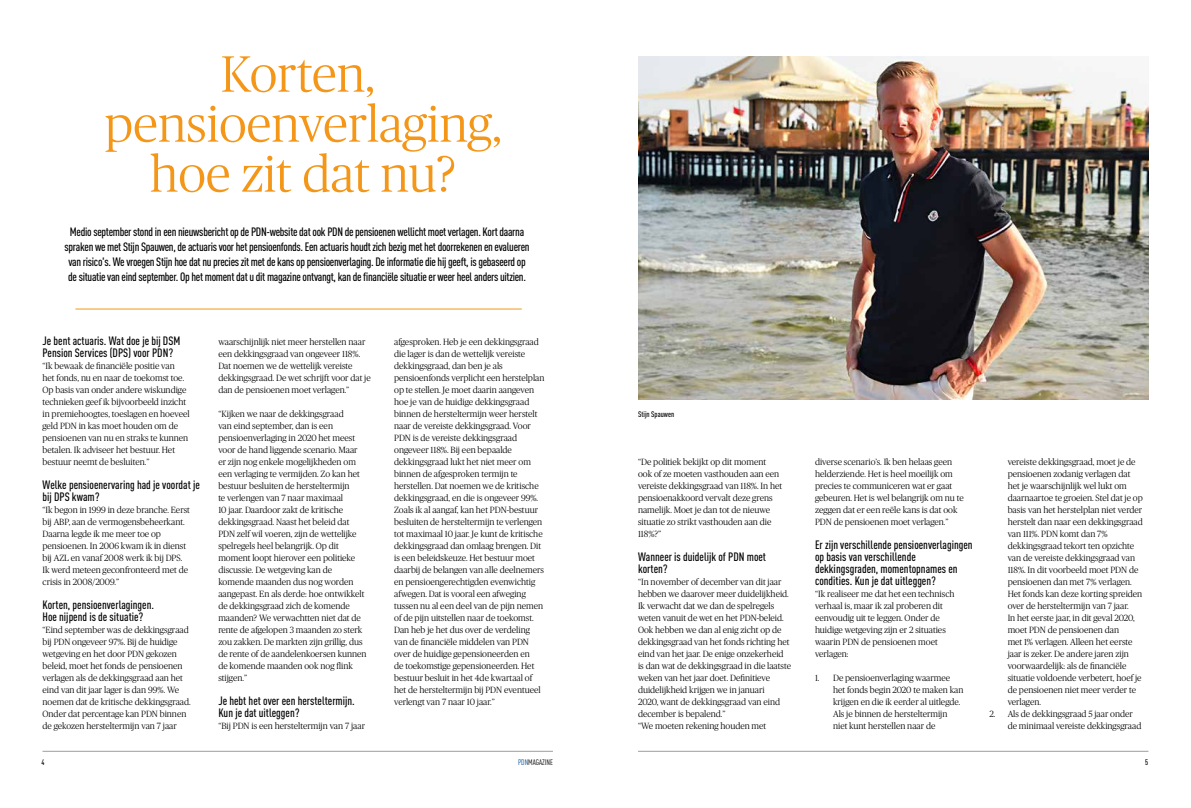
<style>
.page{position:relative;width:1191px;height:808px;background:#fff}
.page>*{position:absolute;margin:0;border:0;box-sizing:border-box;transform-origin:0 0}
.t1{font:300 51px/50px "Publico";color:#f49719;text-align:center}
.t2{font:500 condensed 12px/15px "DINOT";letter-spacing:-.025em;color:#000;text-align:center}
.t3{font:500 condensed 12px/12px "DINOT";color:#000}
.t4{font:300 9px/12px "Publico";color:#000}
.t5{font:500 condensed 8px "DINOT";color:#000}
.t6{font:condensed 8px "DINOT";color:#000}
.s1{color:#024f92}
</style>
<div class="page">
<hr style="left:43px;top:751px;width:510px;height:1px;background:#9d9d9c">
<hr style="left:638px;top:751px;width:510px;height:1px;background:#9d9d9c">
<img style="left:638px;top:57px;width:510px;height:343px">
<hr style="left:75px;top:309px;width:447px;height:1px;background:#f49719">
<h1 class="t1" style="left:104px;top:49px;width:399px">Korten, pensioenverlaging, hoe zit dat nu?</h1>
<p class="t2" style="left:65px;top:224px;width:466px">Medio september stond in een nieuwsbericht op de PDN-website dat ook PDN de pensioenen wellicht moet verlagen. Kort daarna spraken we met Stijn Spauwen, de actuaris voor het pensioenfonds. Een actuaris houdt zich bezig met het doorrekenen en evalueren van risico's. We vroegen Stijn hoe dat nu precies zit met de kans op pensioenverlaging. De informatie die hij geeft, is gebaseerd op de situatie van eind september. Op het moment dat u dit magazine ontvangt, kan de financiële situatie er weer heel anders uitzien.</p>
<h2 class="t3" style="left:43px;top:334px;width:139px">Je bent actuaris. Wat doe je bij DSM<br>Pension Services (DPS) voor PDN?</h2>
<p class="t4" style="left:43px;top:360px;width:149px">“Ik bewaak de financiële positie van<br>het fonds, nu en naar de toekomst toe.<br>Op basis van onder andere wiskundige technieken geef ik bijvoorbeeld inzicht in premiehoogtes, toeslagen en hoeveel geld PDN in kas moet houden om de pensioenen van nu en straks te kunnen betalen. Ik adviseer het bestuur. Het bestuur neemt de besluiten.”</p>
<h2 class="t3" style="left:43px;top:478px;width:159px">Welke pensioenervaring had je voordat je bij DPS kwam?</h2>
<p class="t4" style="left:43px;top:504px;width:149px">“Ik begon in 1999 in deze branche. Eerst bij ABP, aan de vermogensbeheerkant.<br>Daarna legde ik me meer toe op pensioenen. In 2006 kwam ik in dienst bij AZL en vanaf 2008 werk ik bij DPS.<br>Ik werd meteen geconfronteerd met de crisis in 2008/2009.”</p>
<h2 class="t3" style="left:43px;top:598px;width:113px">Korten, pensioenverlagingen.<br>Hoe nijpend is de situatie?</h2>
<p class="t4" style="left:43px;top:624px;width:150px">“Eind september was de dekkingsgraad bij PDN ongeveer 97%. Bij de huidige wetgeving en het door PDN gekozen beleid, moet het fonds de pensioenen verlagen als de dekkingsgraad aan het eind van dit jaar lager is dan 99%. We noemen dat de kritische dekkingsgraad.<br>Onder dat percentage kan PDN binnen de gekozen hersteltermijn van 7 jaar</p>
<p class="t4" style="left:218px;top:336px;width:154px">waarschijnlijk niet meer herstellen naar een dekkingsgraad van ongeveer 118%.<br>Dat noemen we de wettelijk vereiste dekkingsgraad. De wet schrijft voor dat je dan de pensioenen moet verlagen.”</p>
<p class="t4" style="left:218px;top:408px;width:150px">“Kijken we naar de dekkingsgraad<br>van eind september, dan is een pensioenverlaging in 2020 het meest voor de hand liggende scenario. Maar er zijn nog enkele mogelijkheden om een verlaging te vermijden. Zo kan het bestuur besluiten de hersteltermijn<br>te verlengen van 7 naar maximaal<br>10 jaar. Daardoor zakt de kritische dekkingsgraad. Naast het beleid dat PDN zelf wil voeren, zijn de wettelijke spelregels heel belangrijk. Op dit moment loopt hierover een politieke discussie. De wetgeving kan de komende maanden dus nog worden aangepast. En als derde: hoe ontwikkelt de dekkingsgraad zich de komende maanden? We verwachtten niet dat de rente de afgelopen 3 maanden zo sterk zou zakken. De markten zijn grillig, dus de rente of de aandelenkoersen kunnen de komende maanden ook nog flink stijgen.”</p>
<h2 class="t3" style="left:218px;top:694px;width:138px">Je hebt het over een hersteltermijn.<br>Kun je dat uitleggen?</h2>
<p class="t4" style="left:218px;top:720px;width:148px">“Bij PDN is een hersteltermijn van 7 jaar</p>
<p class="t4" style="left:394px;top:336px;width:152px">afgesproken. Heb je een dekkingsgraad die lager is dan de wettelijk vereiste dekkingsgraad, dan ben je als pensioenfonds verplicht een herstelplan op te stellen. Je moet daarin aangeven hoe je van de huidige dekkingsgraad binnen de hersteltermijn weer herstelt naar de vereiste dekkingsgraad. Voor PDN is de vereiste dekkingsgraad ongeveer 118%. Bij een bepaalde dekkingsgraad lukt het niet meer om binnen de afgesproken termijn te herstellen. Dat noemen we de kritische dekkingsgraad, en die is ongeveer 99%.<br>Zoals ik al aangaf, kan het PDN-bestuur besluiten de hersteltermijn te verlengen tot maximaal 10 jaar. Je kunt de kritische dekkingsgraad dan omlaag brengen. Dit is een beleidskeuze. Het bestuur moet daarbij de belangen van alle deelnemers en pensioengerechtigden evenwichtig afwegen. Dat is vooral een afweging tussen nu al een deel van de pijn nemen of de pijn uitstellen naar de toekomst.<br>Dan heb je het dus over de verdeling van de financiële middelen van PDN over de huidige gepensioneerden en<br>de toekomstige gepensioneerden. Het bestuur besluit in het 4de kwartaal of het de hersteltermijn bij PDN eventueel verlengt van 7 naar 10 jaar.”</p>
<p class="t5" style="left:638px;top:408px;width:38px">Stijn Spauwen</p>
<p class="t4" style="left:638px;top:456px;width:146px">“De politiek bekijkt op dit moment ook of ze moeten vasthouden aan een vereiste dekkingsgraad van 118%. In het pensioenakkoord vervalt deze grens namelijk. Moet je dan tot de nieuwe situatie zo strikt vasthouden aan die<br>118%?”</p>
<h2 class="t3" style="left:638px;top:550px;width:130px">Wanneer is duidelijk of PDN moet korten?</h2>
<p class="t4" style="left:638px;top:576px;width:155px">“In november of december van dit jaar hebben we daarover meer duidelijkheid.<br>Ik verwacht dat we dan de spelregels weten vanuit de wet en het PDN-beleid.<br>Ook hebben we dan al enig zicht op de dekkingsgraad van het fonds richting het eind van het jaar. De enige onzekerheid is dan wat de dekkingsgraad in die laatste weken van het jaar doet. Definitieve duidelijkheid krijgen we in januari<br>2020, want de dekkingsgraad van eind december is bepalend.”<br>“We moeten rekening houden met</p>
<p class="t4" style="left:815px;top:456px;width:150px">diverse scenario’s. Ik ben helaas geen helderziende. Het is heel moeilijk om precies te communiceren wat er gaat gebeuren. Het is wel belangrijk om nu te zeggen dat er een reële kans is dat ook PDN de pensioenen moet verlagen.”</p>
<h2 class="t3" style="left:815px;top:538px;width:159px">Er zijn verschillende pensioenverlagingen op basis van verschillende dekkingsgraden, momentopnames en condities. Kun je dat uitleggen?</h2>
<p class="t4" style="left:815px;top:588px;width:141px">“Ik realiseer me dat het een technisch verhaal is, maar ik zal proberen dit eenvoudig uit te leggen. Onder de huidige wetgeving zijn er 2 situaties waarin PDN de pensioenen moet verlagen:</p>
<p class="t4" style="left:833px;top:672px;width:132px;text-indent:-18px">1. De pensioenverlaging waarmee het fonds begin 2020 te maken kan krijgen en die ik eerder al uitlegde.<br>Als je binnen de hersteltermijn niet kunt herstellen naar de</p>
<p class="t4" style="left:1007px;top:456px;width:137px">vereiste dekkingsgraad, moet je de pensioenen zodanig verlagen dat het je waarschijnlijk wel lukt om daarnaartoe te groeien. Stel dat je op basis van het herstelplan niet verder herstelt dan naar een dekkingsgraad van 111%. PDN komt dan 7% dekkingsgraad tekort ten opzichte van de vereiste dekkingsgraad van<br>118%. In dit voorbeeld moet PDN de pensioenen dan met 7% verlagen.<br>Het fonds kan deze korting spreiden over de hersteltermijn van 7 jaar.<br>In het eerste jaar, in dit geval 2020, moet PDN de pensioenen dan<br>met 1% verlagen. Alleen het eerste jaar is zeker. De andere jaren zijn voorwaardelijk: als de financiële situatie voldoende verbetert, hoef je de pensioenen niet meer verder te verlagen.</p>
<p class="t4" style="left:1007px;top:708px;width:135px;text-indent:-18px">2. Als de dekkingsgraad 5 jaar onder de minimaal vereiste dekkingsgraad</p>
<p class="t5" style="left:41px;top:756px;width:5px">4</p>
<p class="t6" style="left:518px;top:757px;width:36px"><span class="s1">PDN</span>MAGAZINE</p>
<p class="t5" style="left:1145px;top:757px;width:5px">5</p>
</div>
